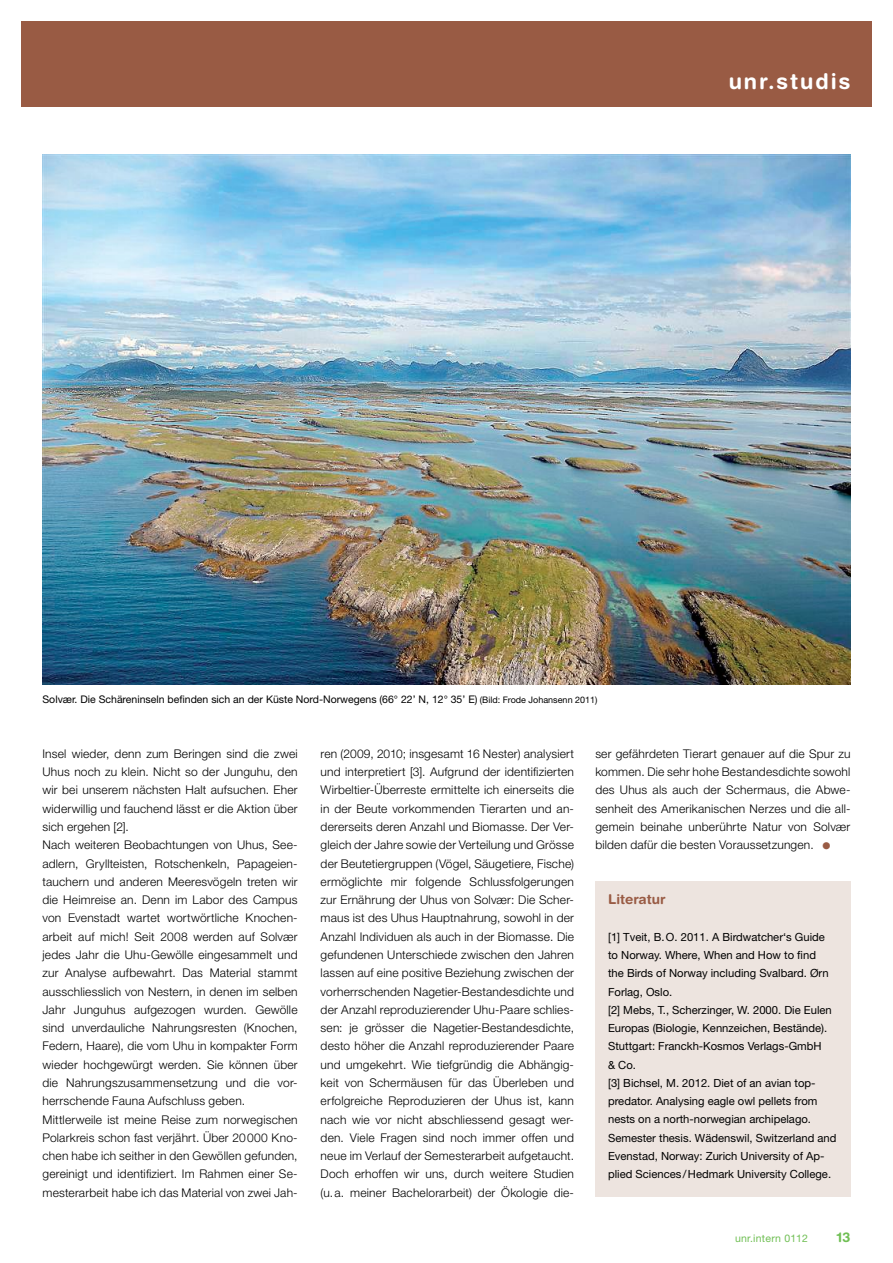
<style>
.page{position:relative;width:893px;height:1263px;background:#fff}
.page>*{position:absolute;margin:0;border:0;box-sizing:border-box;transform-origin:0 0}
.t1{font:700 43.5px "Helvetica Rounded LT Std";color:#995b44}
.t2{font:700 21.75px "Helvetica Rounded LT Std";letter-spacing:.09em;color:#fff}
.t3{font:700 13.5px "Helvetica Rounded LT Std";color:#995b44}
.t4{font:700 13.5px "Helvetica Rounded LT Std";color:#70bf54}
.t5{font:300 12px/18.3px "Helvetica Neue LT Pro";letter-spacing:.015em;color:#000;text-align:justify}
.t6{font:11.25px/18.3px "Helvetica Neue LT Pro";color:#000}
.t7{font:10.5px "Helvetica Neue LT Pro";color:#000}
.t8{font:10.5px "Helvetica Neue LT Pro";letter-spacing:.025em;color:#70bf54}
.s1{font-size:9px}
</style>
<div class="page">
<div style="left:21px;top:21px;width:851px;height:85px;background:#995b44"></div>
<div style="left:595px;top:881px;width:255px;height:316px;background:#ede4df"></div>
<img style="left:43px;top:154px;width:807px;height:531px">
<h2 class="t2" style="left:729px;top:68px;width:123px">unr.studis</h2>
<p class="t7" style="left:43px;top:693px;width:556px">Solvær. Die Schäreninseln befinden sich an der Küste Nord-Norwegens (66° 22’ N, 12° 35’ E) <span class="s1">(Bild: Frode Johansenn 2011)</span></p>
<p class="t5" style="left:43px;top:744px;width:257px;text-align:left">Insel wieder, denn zum Beringen sind die zwei Uhus noch zu klein. Nicht so der Junguhu, den wir bei unserem nächsten Halt aufsuchen. Eher widerwillig und fauchend lässt er die Aktion über sich ergehen [2].<br>Nach weiteren Beobachtungen von Uhus, See&shy;adlern, Gryllteisten, Rotschenkeln, Papageien&shy;tauchern und anderen Meeresvögeln treten wir die Heimreise an. Denn im Labor des Campus von Evenstadt wartet wortwörtliche Knochen&shy;arbeit auf mich! Seit 2008 werden auf Solvær jedes Jahr die Uhu-Gewölle eingesammelt und zur Analyse aufbewahrt. Das Material stammt ausschliesslich von Nestern, in denen im selben Jahr Junguhus aufgezogen wurden. Gewölle sind unverdauliche Nahrungsresten (Knochen, Federn, Haare), die vom Uhu in kompakter Form wieder hochgewürgt werden. Sie können über die Nahrungszusammensetzung und die vor&shy;herrschende Fauna Aufschluss geben.<br>Mittlerweile ist meine Reise zum norwegischen Polarkreis schon fast verjährt. Über 20000 Kno&shy;chen habe ich seither in den Gewöllen gefunden, gereinigt und identifiziert. Im Rahmen einer Se&shy;mesterarbeit habe ich das Material von zwei Jah-</p>
<p class="t5" style="left:321px;top:744px;width:255px">ren (2009, 2010; insgesamt 16 Nester) analysiert und interpretiert [3]. Aufgrund der identifizierten Wirbeltier-Überreste ermittelte ich einerseits die in der Beute vorkommenden Tierarten und an&shy;dererseits deren Anzahl und Biomasse. Der Ver&shy;gleich der Jahre sowie der Verteilung und Grösse der Beutetiergruppen (Vögel, Säugetiere, Fische) ermöglichte mir folgende Schlussfolgerungen zur Ernährung der Uhus von Solvær: Die Scher&shy;maus ist des Uhus Hauptnahrung, sowohl in der Anzahl Individuen als auch in der Biomasse. Die gefundenen Unterschiede zwischen den Jahren lassen auf eine positive Beziehung zwischen der vorherrschenden Nagetier-Bestandesdichte und der Anzahl reproduzierender Uhu-Paare schlies&shy;sen: je grösser die Nagetier-Bestandesdichte, desto höher die Anzahl reproduzierender Paare und umgekehrt. Wie tiefgründig die Abhängig&shy;keit von Schermäusen für das Überleben und erfolgreiche Reproduzieren der Uhus ist, kann nach wie vor nicht abschliessend gesagt wer&shy;den. Viele Fragen sind noch immer offen und neue im Verlauf der Semesterarbeit aufgetaucht.<br>Doch erhoffen wir uns, durch weitere Studien (u.a. meiner Bachelorarbeit) der Ökologie die-</p>
<p class="t5" style="left:595px;top:744px;width:257px">ser gefährdeten Tierart genauer auf die Spur zu kommen. Die sehr hohe Bestandesdichte sowohl des Uhus als auch der Schermaus, die Abwe&shy;senheit des Amerikanischen Nerzes und die all&shy;gemein beinahe unberührte Natur von Solvær bilden dafür die besten Voraussetzungen.</p>
<h1 class="t1" style="left:820px;top:807px;width:15px">.</h1>
<p class="t3" style="left:608px;top:891px;width:59px">Literatur</p>
<p class="t6" style="left:608px;top:927px;width:230px">[1] Tveit, B.O. 2011. A Birdwatcher‘s Guide to Norway. Where, When and How to find<br>the Birds of Norway including Svalbard. Ørn Forlag, Oslo.<br>[2] Mebs, T., Scherzinger, W. 2000. Die Eulen Europas (Biologie, Kennzeichen, Bestände).<br>Stuttgart: Franckh-Kosmos Verlags-GmbH<br>&amp; Co.<br>[3] Bichsel, M. 2012. Diet of an avian top&shy;predator. Analysing eagle owl pellets from nests on a north-norwegian archipelago.<br>Semester thesis. Wädenswil, Switzerland and Evenstad, Norway: Zurich University of Ap&shy;plied Sciences /Hedmark University College.</p>
<p class="t8" style="left:735px;top:1231px;width:74px">unr.intern 0112</p>
<p class="t4" style="left:837px;top:1229px;width:15px">13</p>
</div>
